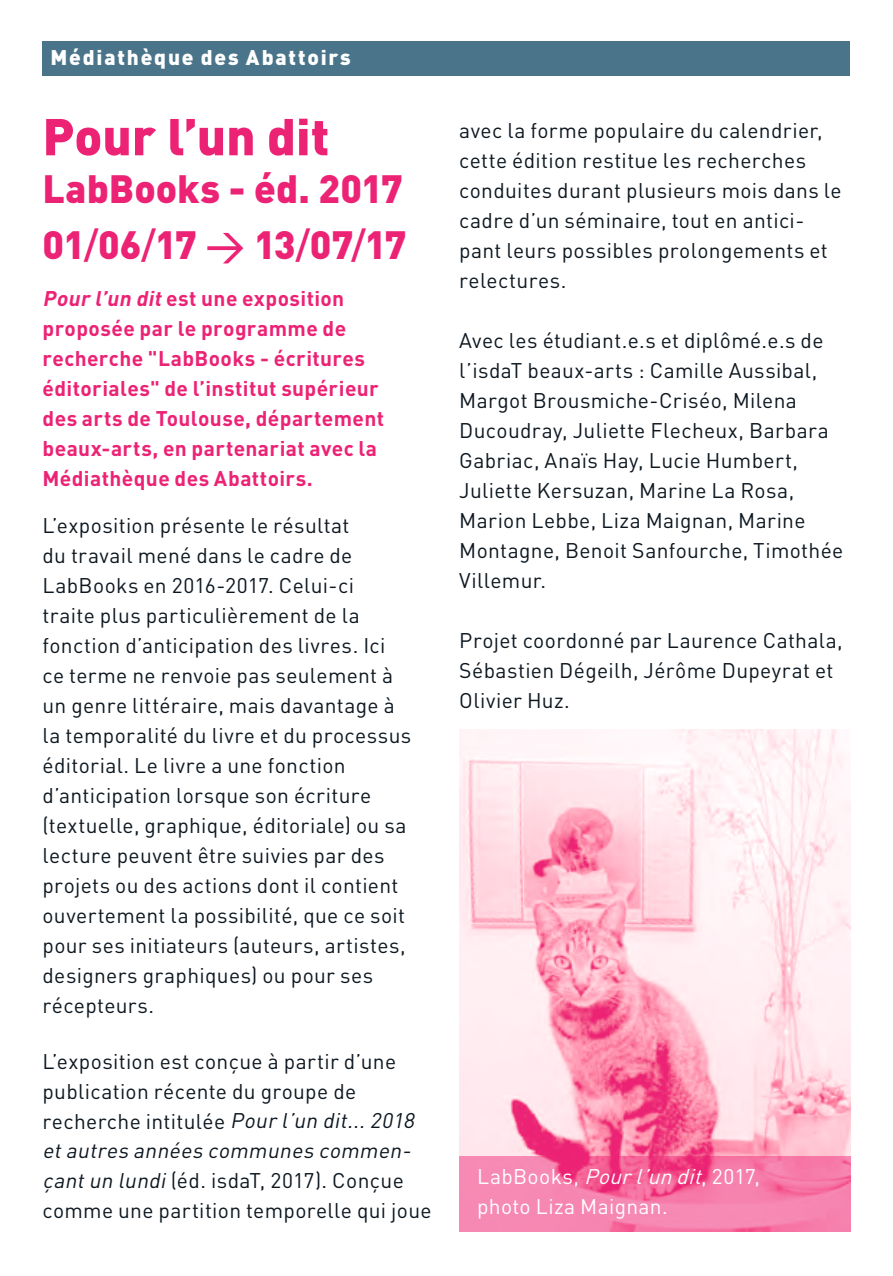
<style>
.page{position:relative;width:893px;height:1276px;background:#fff}
.page>*{position:absolute;margin:0;border:0;box-sizing:border-box;transform-origin:0 0}
.NOIR{font:900 51px "DIN";color:#ec2275}
.DATE{font:900 39px "DIN";letter-spacing:-.03em;color:#ec2275}
.DATE-2{font:900 39px "DIN";color:#ec2275}
.NOIR-2{font:21px/30px "DIN";letter-spacing:.015em;color:#0d1720}
.NOIR-3{font:700 21px/30px "DIN";letter-spacing:.02em;color:#ec2275}
.NOIR-4{font:21px/30px "DIN";letter-spacing:.015em;color:#fff}
.t1{font:900 21px "DIN";letter-spacing:.085em;color:#fff}
.s1{font-weight:500}
.s2{font-style:italic}
</style>
<div class="page">
<img style="left:459px;top:729px;width:391px;height:428px">
<svg style="left:459px;top:1157px;width:391px;height:75px;background:#f578a7"></svg>
<div style="left:43px;top:41px;width:807px;height:34px;background:#49748a"></div>
<p class="t1" style="left:51px;top:43px;width:302px">Médiathèque des Abattoirs</p>
<p class="NOIR" style="left:43px;top:103px;width:288px">Pour l’un dit</p>
<p class="DATE-2" style="left:43px;top:163px;width:362px">LabBooks - éd. 2017</p>
<p class="DATE" style="left:43px;top:219px;width:365px">01<span class="s1">/</span>06<span class="s1">/</span>17 <span class="s1">&gt;</span> 13<span class="s1">/</span>07<span class="s1">/</span>17</p>
<p class="NOIR-3" style="left:43px;top:282px;width:343px"><span class="s2">Pour l’un dit</span>est une exposition proposée par le programme de recherche "LabBooks - écritures éditoriales" de l’institut supérieur des arts de Toulouse, département beaux-arts, en partenariat avec la<br>Médiathèque des Abattoirs.</p>
<p class="NOIR-2" style="left:43px;top:510px;width:370px">L’exposition présente le résultat<br>du travail mené dans le cadre de LabBooks en 2016-2017. Celui-ci traite plus particulièrement de la fonction d’anticipation des livres. Ici ce terme ne renvoie pas seulement à un genre littéraire, mais davantage à la temporalité du livre et du processus éditorial. Le livre a une fonction d’anticipation lorsque son écriture (textuelle, graphique, éditoriale) ou sa lecture peuvent être suivies par des projets ou des actions dont il contient ouvertement la possibilité, que ce soit pour ses initiateurs (auteurs, artistes, designers graphiques) ou pour ses récepteurs.</p>
<p class="NOIR-2" style="left:43px;top:1045px;width:391px">L’exposition est conçue à partir d’une publication récente du groupe de recherche intitulée <span class="s2">Pour l’un dit...2018 etautres années communes commen&shy;çantun lundi</span>(éd. isdaT, 2017). Conçue comme une partition temporelle qui joue</p>
<p class="NOIR-2" style="left:459px;top:115px;width:384px">avec la forme populaire du calendrier, cette édition restitue les recherches conduites durant plusieurs mois dans le cadre d’un séminaire, tout en antici&shy;pant leurs possibles prolongements et relectures.</p>
<p class="NOIR-2" style="left:459px;top:325px;width:386px">Avec les étudiant.e.s et diplômé.e.s de l’isdaT beaux-arts : Camille Aussibal, Margot Brousmiche-Criséo, Milena Ducoudray, Juliette Flecheux, Barbara Gabriac, Anaïs Hay, Lucie Humbert, Juliette Kersuzan, Marine La Rosa, Marion Lebbe, Liza Maignan, Marine Montagne, Benoit Sanfourche, Timothée Villemur.</p>
<p class="NOIR-2" style="left:459px;top:625px;width:385px">Projet coordonné par Laurence Cathala,<br>Sébastien Dégeilh, Jérôme Dupeyrat et<br>Olivier Huz.</p>
<p class="NOIR-4" style="left:477px;top:1160px;width:285px">LabBooks, <span class="s2">Pourl’undit</span>, 2017, photo Liza Maignan.</p>
</div>
